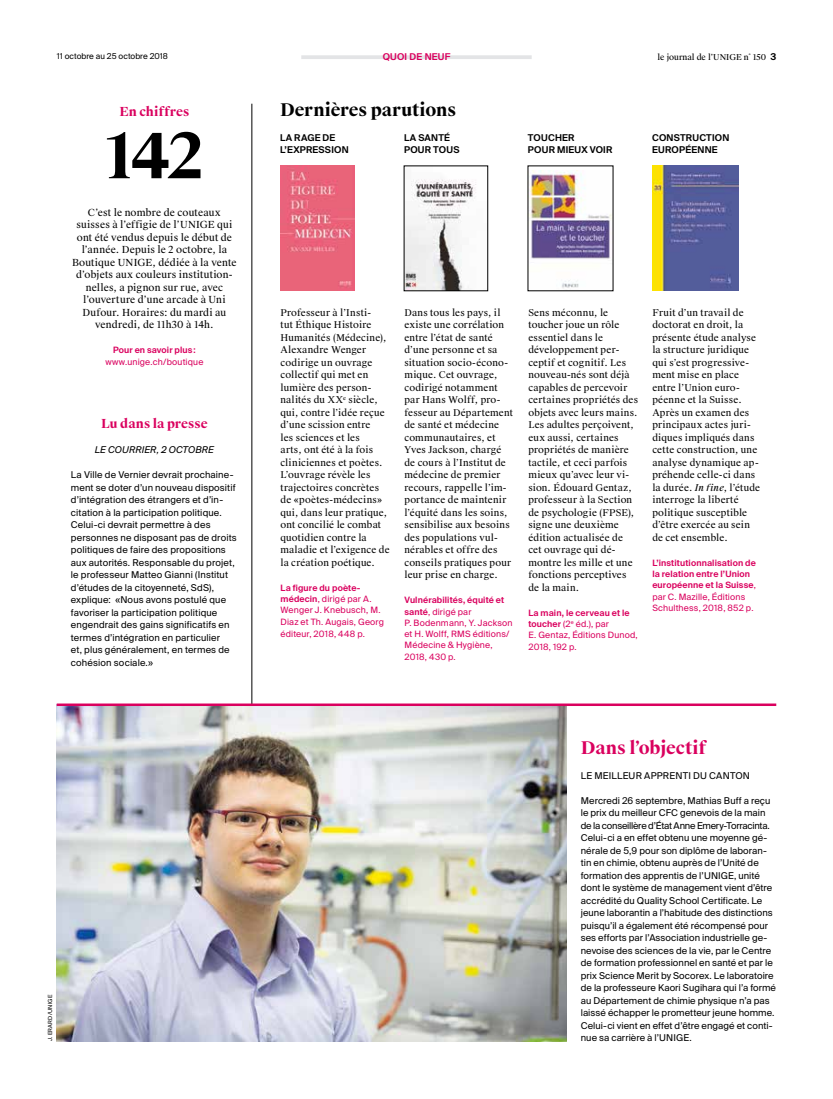
<style>
.page{position:relative;width:833px;height:1099px;background:#fff}
.page>*{position:absolute;margin:0;border:0;box-sizing:border-box;transform-origin:0 0}
.t1{font:700 62.5px "Suisse Works";color:#000}
.t2{font:700 17.5px "Suisse Works";letter-spacing:-.01em;color:#000}
.t3{font:700 17.5px "Suisse Works";letter-spacing:-.005em;color:#da005e}
.t4{font:700 12.5px "Suisse Works";letter-spacing:.005em;color:#da005e}
.t5{font:9.75px/12.5px "Suisse Works";letter-spacing:.015em;color:#000;text-align:center}
.t6{font:9.38px/12.5px "Suisse Works";letter-spacing:.015em;color:#000}
.t7{font:9.38px/12.5px "Suisse Intl";letter-spacing:.005em;color:#000}
.t8{font:600 9.38px/12.5px "Suisse Intl";letter-spacing:.025em;color:#000}
.t9{font:italic 9.38px "Suisse Intl";letter-spacing:.015em;color:#000}
.t10{font:600 9.38px "Suisse Intl";letter-spacing:.02em;color:#da005e}
.t11{font:8.75px/11.2px "Suisse Intl";letter-spacing:.02em;color:#da005e}
.t12{font:600 8.75px/11.2px "Suisse Intl";letter-spacing:.015em;color:#da005e}
.t13{font:8.12px "Suisse Intl";color:#000}
.t14{font:8.12px "Suisse Works";color:#000}
.t15{font:5.62px "Suisse Intl";letter-spacing:.03em;color:#000}
.s1{font-family:"Suisse Intl";font-weight:600;font-size:9.38px}
.s2{font-weight:600}
.s3{font-style:italic}
.s4{font-weight:400}
</style>
<div class="page">
<hr style="left:251px;top:104px;width:1px;height:601px;background:#000">
<img style="left:281px;top:166px;width:74px;height:125px">
<img style="left:652px;top:166px;width:86px;height:125px">
<img style="left:406px;top:179px;width:70px;height:110px">
<img style="left:530px;top:171px;width:81px;height:117px">
<hr style="left:301px;top:55px;width:230px;height:4px;background:#e3e4e6">
<img style="left:57px;top:706px;width:509px;height:335px">
<hr style="left:57px;top:703px;width:719px;height:3px;background:#da005e">
<p class="t13" style="left:57px;top:52px;width:113px">11 octobre au 25 octobre 2018</p>
<p class="t14" style="left:657px;top:52px;width:120px">le journal de l’UNIGE n˚ 150 <span class="s1">3</span></p>
<p class="t10" style="left:383px;top:52px;width:69px">QUOI DE NEUF</p>
<h3 class="t4" style="left:119px;top:103px;width:71px">En chiffres</h3>
<h1 class="t1" style="left:104px;top:117px;width:104px">142</h1>
<p class="t5" style="left:72px;top:206px;width:166px">C’est le nombre de couteaux suisses à l’effigie de l’UNIGE qui ont été vendus depuis le début de l’année. Depuis le 2 octobre, la<br>Boutique UNIGE, dédiée à la vente d’objets aux couleurs institution&shy;nelles, a pignon sur rue, avec l’ouverture d’une arcade à Uni<br>Dufour. Horaires: du mardi au vendredi, de 11h30 à 14h.</p>
<p class="t12" style="left:113px;top:344px;width:84px">Pour en savoir plus:</p>
<p class="t11" style="left:105px;top:356px;width:100px">www.unige.ch/boutique</p>
<h3 class="t4" style="left:101px;top:416px;width:108px">Lu dans la presse</h3>
<p class="t9" style="left:95px;top:444px;width:121px">LE COURRIER, 2 OCTOBRE</p>
<p class="t7" style="left:71px;top:469px;width:167px">La Ville de Vernier devrait prochaine&shy;ment se doter d’un nouveau dispositif d’intégration des étrangers et d’in&shy;citation à la participation politique.<br>Celui-ci devrait permettre à des personnes ne disposant pas de droits politiques de faire des propositions aux autorités. Responsable du projet, le professeur Matteo Gianni (Institut d’études de la citoyenneté, SdS), explique: «Nous avons postulé que favoriser la participation politique engendrait des gains significatifs en termes d’intégration en particulier<br>et, plus généralement, en termes de cohésion sociale.»</p>
<p class="t15" style="left:47px;top:1041px;width:48px;rotate:-90deg">J. ERARD/UNIGE</p>
<h2 class="t2" style="left:280px;top:99px;width:178px">Dernières parutions</h2>
<p class="t8" style="left:280px;top:131px;width:70px">LA RAGE DE<br>L’EXPRESSION</p>
<p class="t8" style="left:528px;top:131px;width:86px">TOUCHER<br>POUR MIEUX VOIR</p>
<p class="t8" style="left:652px;top:131px;width:79px">CONSTRUCTION<br>EUROPÉENNE</p>
<p class="t8" style="left:404px;top:131px;width:57px">LA SANTÉ<br>POUR TOUS</p>
<p class="t6" style="left:280px;top:306px;width:111px">Professeur à l’Insti-<br>tut Éthique Histoire<br>Humanités (Médecine),<br>Alexandre Wenger codirige un ouvrage collectif qui met en lumière des person&shy;nalités du XX<sup>e</sup> siècle, qui, contre l’idée reçue d’une scission entre<br>les sciences et les<br>arts, ont été à la fois cliniciennes et poètes.<br>L’ouvrage révèle les trajectoires concrètes de «poètes-médecins» qui, dans leur pratique, ont concilié le combat quotidien contre la maladie et l’exigence de la création poétique.</p>
<p class="t11" style="left:280px;top:582px;width:105px"><span class="s2">La figure du poète&shy;médecin</span>, dirigé par A.<br>Wenger J. Knebusch, M.<br>Diaz et Th. Augais, Georg</p>
<p class="t11" style="left:280px;top:628px;width:86px">éditeur, 2018, 448 p.</p>
<p class="t6" style="left:404px;top:306px;width:110px">Dans tous les pays, il existe une corrélation entre l’état de santé d’une personne et sa situation socio-écono&shy;mique. Cet ouvrage, codirigé notamment par Hans Wolff, pro&shy;fesseur au Département de santé et médecine communautaires, et<br>Yves Jackson, chargé de cours à l’Institut de médecine de premier recours, rappelle l’im&shy;portance de maintenir l’équité dans les soins, sensibilise aux besoins des populations vul&shy;nérables et offre des conseils pratiques pour leur prise en charge.</p>
<p class="t11" style="left:404px;top:594px;width:109px"><span class="s2">Vulnérabilités, équité et santé</span>, dirigé par<br>P. Bodenmann, Y. Jackson et H. Wolff, RMS éditions/<br>Médecine &amp; Hygiène,<br>2018, 430 p.</p>
<p class="t6" style="left:528px;top:306px;width:111px">Sens méconnu, le toucher joue un rôle essentiel dans le développement per&shy;ceptif et cognitif. Les nouveau-nés sont déjà capables de percevoir certaines propriétés des objets avec leurs mains.<br>Les adultes perçoivent, eux aussi, certaines propriétés de manière tactile, et ceci parfois mieux qu’avec leur vi&shy;sion. Édouard Gentaz, professeur à la Section de psychologie (FPSE), signe une deuxième édition actualisée de cet ouvrage qui dé&shy;montre les mille et une fonctions perceptives de la main.</p>
<p class="t11" style="left:528px;top:607px;width:111px"><span class="s2">La main, le cerveau et le toucher</span> (2<sup>e</sup> éd.), par<br>E. Gentaz, Éditions Dunod,<br>2018, 192 p.</p>
<p class="t6" style="left:652px;top:306px;width:109px">Fruit d’un travail de doctorat en droit, la présente étude analyse la structure juridique qui s’est progressive&shy;ment mise en place entre l’Union euro&shy;péenne et la Suisse.<br>Après un examen des principaux actes juri&shy;diques impliqués dans cette construction, une analyse dynamique ap&shy;préhende celle-ci dans la durée. <span class="s3">In fine</span>, l’étude interroge la liberté politique susceptible d’être exercée au sein de cet ensemble.</p>
<p class="t12" style="left:652px;top:557px;width:105px">L’institutionnalisation de la relation entre l’Union européenne et la Suisse<span class="s4">, par C. Mazille, Éditions<br>Schulthess, 2018, 852 p.</span></p>
<h2 class="t3" style="left:581px;top:736px;width:127px">Dans l’objectif</h2>
<p class="t7" style="left:581px;top:769px;width:171px">LE MEILLEUR APPRENTI DU CANTON</p>
<p class="t7" style="left:581px;top:794px;width:197px">Mercredi 26 septembre, Mathias Buff a reçu le prix du meilleur CFC genevois de la main de la conseillère d’État Anne Emery-Torracinta.<br>Celui-ci a en effet obtenu une moyenne gé&shy;nérale de 5,9 pour son diplôme de laboran&shy;tin en chimie, obtenu auprès de l’Unité de formation des apprentis de l’UNIGE, unité dont le système de management vient d’être accrédité du Quality School Certificate. Le jeune laborantin a l’habitude des distinctions puisqu’il a également été récompensé pour ses efforts par l’Association industrielle ge&shy;nevoise des sciences de la vie, par le Centre de formation professionnel en santé et par le prix Science Merit by Socorex. Le laboratoire de la professeure Kaori Sugihara qui l’a formé au Département de chimie physique n’a pas laissé échapper le prometteur jeune homme.<br>Celui-ci vient en effet d’être engagé et conti&shy;nue sa carrière à l’UNIGE.</p>
</div>
